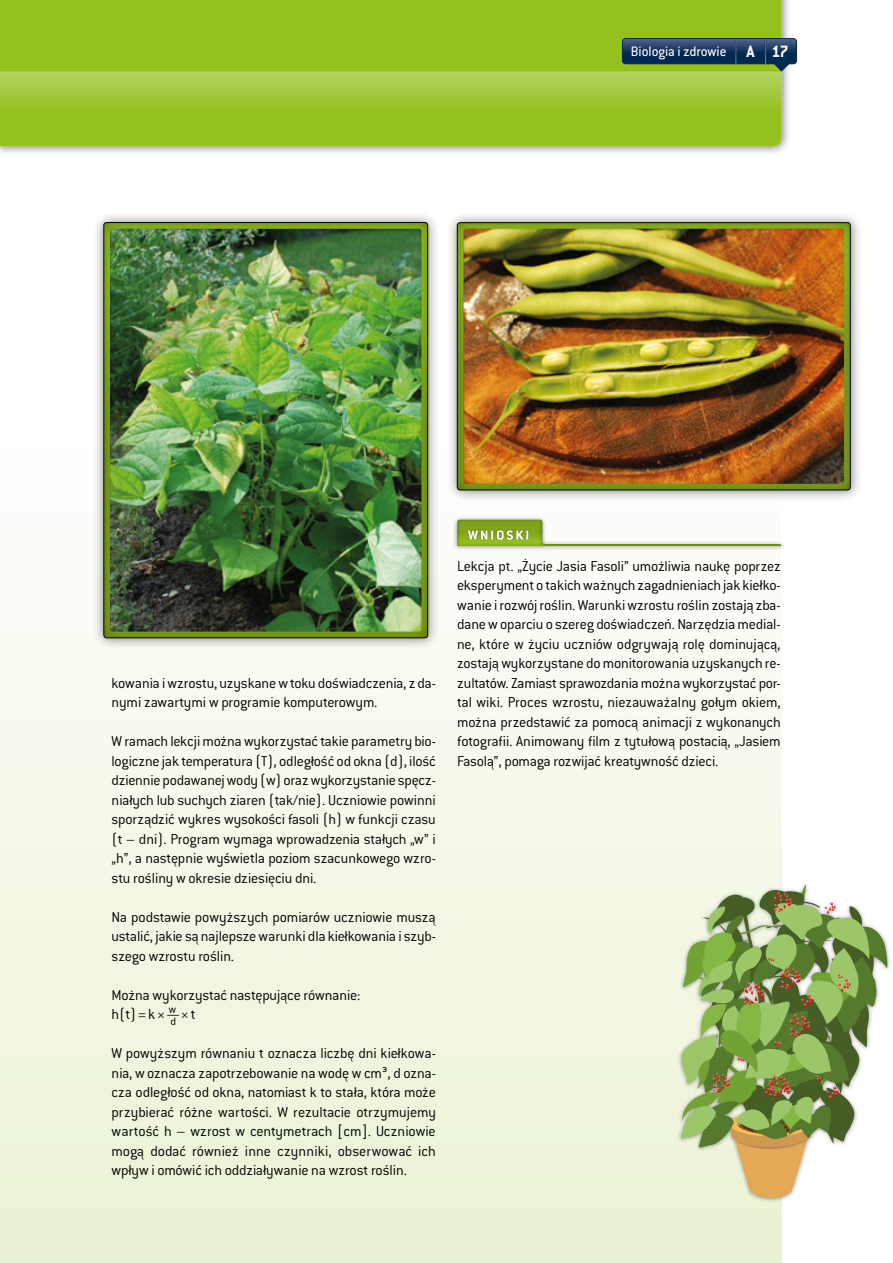
<style>
.page{position:relative;width:893px;height:1263px;background:#fff}
.page>*{position:absolute;margin:0;border:0;box-sizing:border-box;transform-origin:0 0}
.t1{font:700 18px "Conduit ITC Pro";letter-spacing:.06em;color:#fff}
.t2{font:300 15.75px/19.5px "Conduit ITC Pro";letter-spacing:-.01em;color:#000;text-align:justify}
.t3{font:15px "Conduit ITC Pro";color:#fff}
.s1{font-weight:700;font-size:18px}
</style>
<div class="page">
<div style="left:0;top:433px;width:781px;height:830px;background:linear-gradient(to bottom,#fff,#eaf3d4)"></div>
<div style="left:0;top:0;width:790px;height:155px;background:#000;opacity:.6"></div>
<hr style="left:0;top:0;width:1px;height:155px;background:#000;opacity:.6">
<div style="left:0;top:0;width:781px;height:71px;background:#95c11f"></div>
<svg style="left:0;top:71px;width:781px;height:75px;background:#9dc531"></svg>
<svg style="left:622px;top:38px;width:175px;height:34px;background:#355756"></svg>
<div style="left:452px;top:515px;width:334px;height:35px;background:#000;opacity:.4"></div>
<div style="left:455px;top:517px;width:327px;height:30px;background:#000;opacity:.4"></div>
<div style="left:467px;top:529px;width:61px;height:11px;background:#000;opacity:.4"></div>
<div style="left:677px;top:880px;width:215px;height:322px;background:#000;opacity:.4"></div>
<svg style="left:680px;top:884px;width:208px;height:318px"></svg>
<div style="left:92px;top:211px;width:348px;height:439px;background:#000;opacity:.5"></div>
<div style="left:102px;top:220px;width:329px;height:419px;background:#000;opacity:.4"></div>
<div style="left:103px;top:222px;width:325px;height:416px;border:1px solid #000;border-radius:3px"></div>
<div style="left:107px;top:226px;width:315px;height:407px;background:#000;opacity:.4"></div>
<div style="left:445px;top:211px;width:417px;height:291px;background:#000;opacity:.5"></div>
<div style="left:456px;top:221px;width:397px;height:270px;background:#000;opacity:.4"></div>
<div style="left:457px;top:222px;width:394px;height:268px;border:1px solid #000;border-radius:3px"></div>
<div style="left:460px;top:226px;width:384px;height:259px;background:#000;opacity:.4"></div>
<p class="t3" style="left:631px;top:43px;width:159px">Biologia i zdrowie <span class="s1">A 17</span></p>
<p class="t2" style="left:112px;top:673px;width:326px">kowania i wzrostu, uzyskane w toku doświadczenia, z da&shy;nymi zawartymi w programie komputerowym.</p>
<p class="t2" style="left:112px;top:732px;width:326px">W ramach lekcji można wykorzystać takie parametry bio&shy;logiczne jak temperatura (T), odległość od okna (d), ilość dziennie podawanej wody (w) oraz wykorzystanie spęcz&shy;niałych lub suchych ziaren (tak/nie). Uczniowie powinni sporządzić wykres wysokości fasoli (h) w funkcji czasu (t – dni). Program wymaga wprowadzenia stałych „w” i „h”, a następnie wyświetla poziom szacunkowego wzro&shy;stu rośliny w okresie dziesięciu dni.</p>
<p class="t2" style="left:112px;top:907px;width:326px">Na podstawie powyższych pomiarów uczniowie muszą ustalić, jakie są najlepsze warunki dla kiełkowania i szyb&shy;szego wzrostu roślin.</p>
<p class="t2" style="left:112px;top:985px;width:250px">Można wykorzystać następujące równanie: h(t)=k×—<sup>w</sup></p>
<p class="t2" style="left:170px;top:1005px;width:27px"><sub>d</sub> ×t</p>
<p class="t2" style="left:112px;top:1044px;width:326px">W powyższym równaniu t oznacza liczbę dni kiełkowa&shy;nia, w oznacza zapotrzebowanie na wodę w cm³, d ozna&shy;cza odległość od okna, natomiast k to stała, która może przybierać różne wartości. W rezultacie otrzymujemy wartość h – wzrost w centymetrach [cm]. Uczniowie mogą dodać również inne czynniki, obserwować ich wpływ i omówić ich oddziaływanie na wzrost roślin.</p>
<p class="t1" style="left:468px;top:523px;width:64px">WNIOSKI</p>
<p class="t2" style="left:457px;top:556px;width:325px">Lekcja pt. „Życie Jasia Fasoli” umożliwia naukę poprzez eksperyment o takich ważnych zagadnieniach jak kiełko&shy;wanie i rozwój roślin. Warunki wzrostu roślin zostają zba&shy;dane w oparciu o szereg doświadczeń. Narzędzia medial&shy;ne, które w życiu uczniów odgrywają rolę dominującą, zostają wykorzystane do monitorowania uzyskanych re&shy;zultatów. Zamiast sprawozdania można wykorzystać por&shy;tal wiki. Proces wzrostu, niezauważalny gołym okiem, można przedstawić za pomocą animacji z wykonanych fotografii. Animowany film z tytułową postacią, „Jasiem Fasolą”, pomaga rozwijać kreatywność dzieci.</p>
</div>
